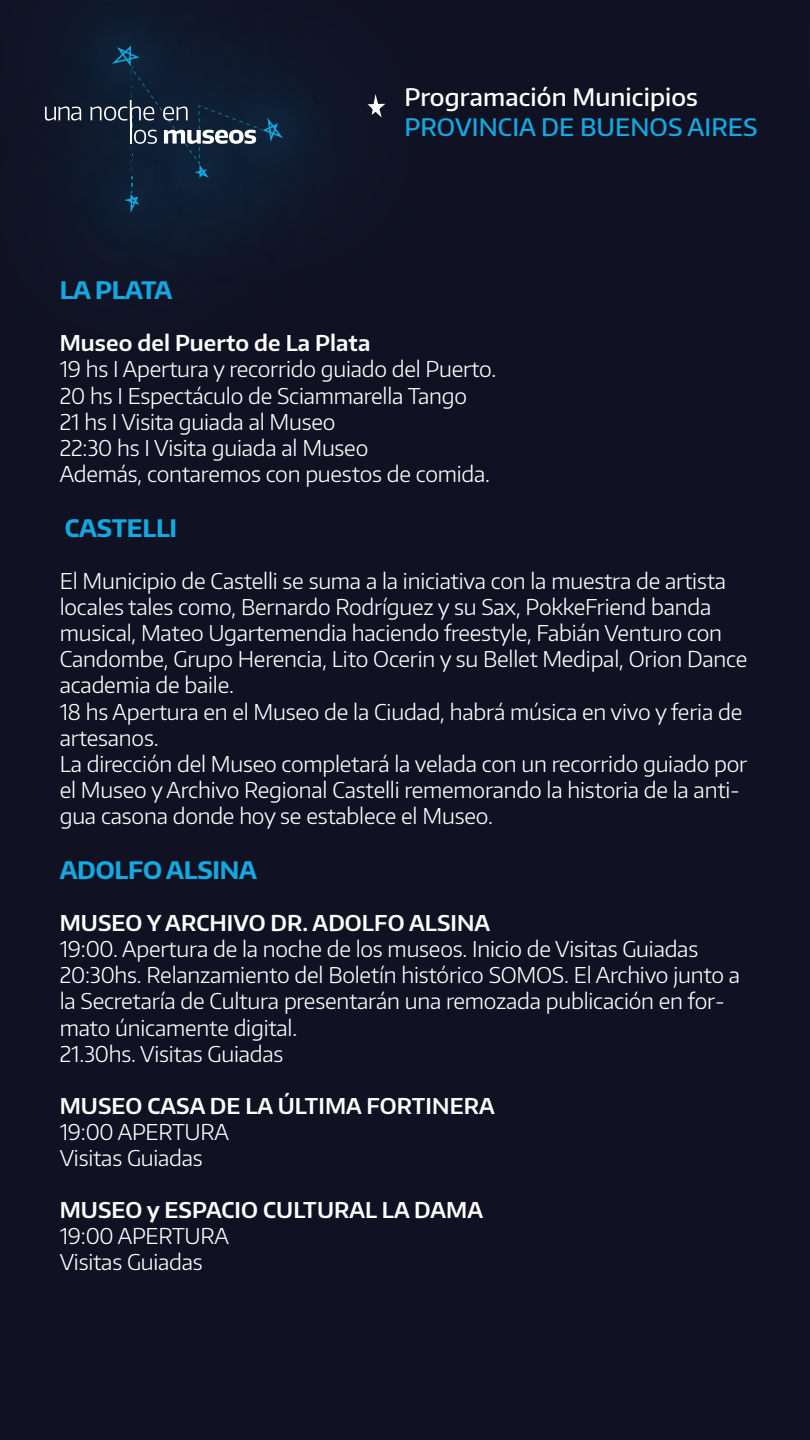
<style>
.page{position:relative;width:810px;height:1440px;background:#101223}
.page>*{position:absolute;margin:0;border:0;box-sizing:border-box;transform-origin:0 0}
.t1{font:700 24.08px "Encode Sans";letter-spacing:-.01em;color:#14a8e1}
.t2{font:500 24.08px "Encode Sans";letter-spacing:.005em;color:#fff}
.t3{font:500 24.08px "Encode Sans";letter-spacing:.005em;color:#14a8e1}
.t4{font:300 21.75px/26.1px "Encode Sans";letter-spacing:-.01em;color:#fff}
.t5{font:600 21.75px "Encode Sans";letter-spacing:.005em;color:#fff}
</style>
<div class="page">
<img style="left:44px;top:14px;width:324px;height:230px">
<div style="left:60px;top:130px;width:145px;height:117px;background:#0f192d"></div>
<svg style="left:45px;top:106px;width:36px;height:15px"></svg>
<svg style="left:91px;top:46px;width:192px;height:167px"></svg>
<svg style="left:368px;top:94px;width:17px;height:24px"></svg>
<p class="t2" style="left:404px;top:81px;width:295px">Programación Municipios</p>
<p class="t3" style="left:404px;top:111px;width:355px">PROVINCIA DE BUENOS AIRES</p>
<p class="t1" style="left:60px;top:274px;width:114px">LA PLATA</p>
<p class="t5" style="left:60px;top:329px;width:312px">Museo del Puerto de La Plata</p>
<p class="t4" style="left:60px;top:356px;width:438px">19 hs I Apertura y recorrido guiado del Puerto.<br>20 hs I Espectáculo de Sciammarella Tango<br>21 hs I Visita guiada al Museo<br>22:30 hs I Visita guiada al Museo<br>Además, contaremos con puestos de comida.</p>
<p class="t1" style="left:65px;top:512px;width:114px">CASTELLI</p>
<p class="t4" style="left:60px;top:567px;width:689px">El Municipio de Castelli se suma a la iniciativa con la muestra de artista locales tales como, Bernardo Rodríguez y su Sax, PokkeFriend banda musical, Mateo Ugartemendia haciendo freestyle, Fabián Venturo con Candombe, Grupo Herencia, Lito Ocerin y su Bellet Medipal, Orion Dance academia de baile.<br>18 hs Apertura en el Museo de la Ciudad, habrá música en vivo y feria de artesanos.<br>La dirección del Museo completará la velada con un recorrido guiado por el Museo y Archivo Regional Castelli rememorando la historia de la anti&shy;gua casona donde hoy se establece el Museo.</p>
<p class="t1" style="left:60px;top:854px;width:199px">ADOLFO ALSINA</p>
<p class="t5" style="left:60px;top:909px;width:432px">MUSEO Y ARCHIVO DR. ADOLFO ALSINA</p>
<p class="t4" style="left:60px;top:935px;width:682px">19:00. Apertura de la noche de los museos. Inicio de Visitas Guiadas 20:30hs. Relanzamiento del Boletín histórico SOMOS. El Archivo junto a la Secretaría de Cultura presentarán una remozada publicación en for&shy;mato únicamente digital.<br>21.30hs. Visitas Guiadas</p>
<p class="t5" style="left:60px;top:1091px;width:436px">MUSEO CASA DE LA ÚLTIMA FORTINERA</p>
<p class="t4" style="left:60px;top:1118px;width:171px">19:00 APERTURA<br>Visitas Guiadas</p>
<p class="t5" style="left:60px;top:1196px;width:425px">MUSEO y ESPACIO CULTURAL LA DAMA</p>
<p class="t4" style="left:60px;top:1222px;width:171px">19:00 APERTURA<br>Visitas Guiadas</p>
</div>
